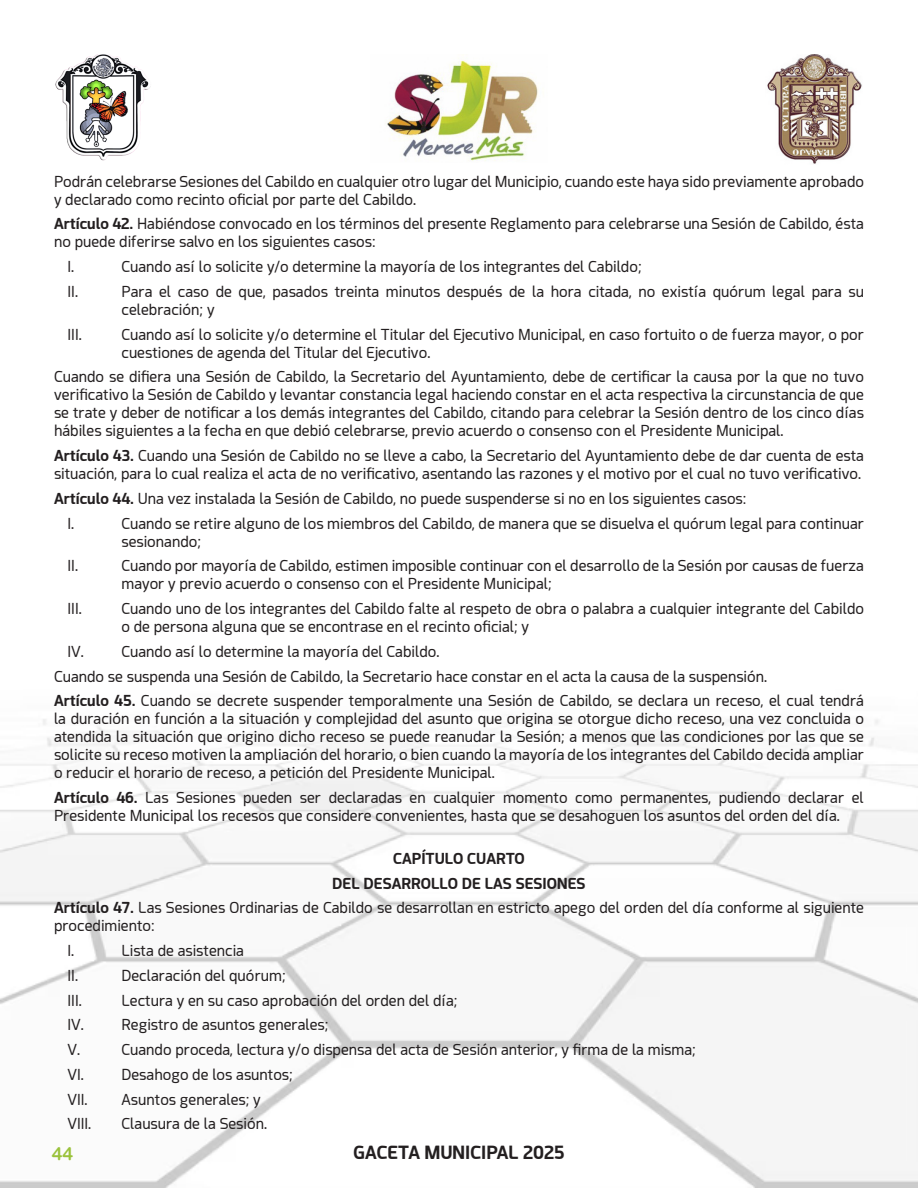
<style>
.page{position:relative;width:918px;height:1188px;background:#fff}
.page>*{position:absolute;margin:0;border:0;box-sizing:border-box;transform-origin:0 0}
.t1{font:700 18px "Acephimere";color:#231f20}
.t2{font:18px "Arial Rounded MT Bold";color:#9ac23b}
.t3{font:15px/18px "Acephimere";color:#231f20}
.s1{font-weight:700}
</style>
<div class="page">
<img style="left:0;top:719px;width:918px;height:469px">
<img style="left:386px;top:61px;width:152px;height:100px">
<img style="left:55px;top:54px;width:96px;height:107px">
<img style="left:767px;top:54px;width:95px;height:110px">
<p class="t3" style="left:54px;top:172px;width:812px">Podrán celebrarse Sesiones del Cabildo en cualquier otro lugar del Municipio, cuando este haya sido previamente aprobado y declarado como recinto oficial por parte del Cabildo.</p>
<p class="t3" style="left:54px;top:214px;width:812px"><span class="s1">Artículo 42.</span> Habiéndose convocado en los términos del presente Reglamento para celebrarse una Sesión de Cabildo, ésta no puede diferirse salvo en los siguientes casos:</p>
<p class="t3" style="left:68px;top:257px;width:8px">I.</p>
<p class="t3" style="left:122px;top:257px;width:522px">Cuando así lo solicite y/o determine la mayoría de los integrantes del Cabildo;</p>
<p class="t3" style="left:68px;top:282px;width:12px">II.</p>
<p class="t3" style="left:122px;top:282px;width:744px">Para el caso de que, pasados treinta minutos después de la hora citada, no existía quórum legal para su celebración; y</p>
<p class="t3" style="left:68px;top:325px;width:16px">III.</p>
<p class="t3" style="left:122px;top:325px;width:744px">Cuando así lo solicite y/o determine el Titular del Ejecutivo Municipal, en caso fortuito o de fuerza mayor, o por cuestiones de agenda del Titular del Ejecutivo.</p>
<p class="t3" style="left:54px;top:367px;width:811px;text-align:justify">Cuando se difiera una Sesión de Cabildo, la Secretario del Ayuntamiento, debe de certificar la causa por la que no tuvo verificativo la Sesión de Cabildo y levantar constancia legal haciendo constar en el acta respectiva la circunstancia de que se trate y deber de notificar a los demás integrantes del Cabildo, citando para celebrar la Sesión dentro de los cinco días hábiles siguientes a la fecha en que debió celebrarse, previo acuerdo o consenso con el Presidente Municipal.</p>
<p class="t3" style="left:54px;top:446px;width:812px"><span class="s1">Artículo 43.</span> Cuando una Sesión de Cabildo no se lleve a cabo, la Secretario del Ayuntamiento debe de dar cuenta de esta situación, para lo cual realiza el acta de no verificativo, asentando las razones y el motivo por el cual no tuvo verificativo.</p>
<p class="t3" style="left:68px;top:486px;width:680px;line-height:24.8px;text-indent:-14px"><span class="s1">Artículo 44.</span> Una vez instalada la Sesión de Cabildo, no puede suspenderse si no en los siguientes casos:<br>I.</p>
<p class="t3" style="left:122px;top:514px;width:744px">Cuando se retire alguno de los miembros del Cabildo, de manera que se disuelva el quórum legal para continuar sesionando;</p>
<p class="t3" style="left:68px;top:556px;width:12px">II.</p>
<p class="t3" style="left:122px;top:556px;width:744px">Cuando por mayoría de Cabildo, estimen imposible continuar con el desarrollo de la Sesión por causas de fuerza mayor y previo acuerdo o consenso con el Presidente Municipal;</p>
<p class="t3" style="left:68px;top:599px;width:16px">III.</p>
<p class="t3" style="left:122px;top:599px;width:744px">Cuando uno de los integrantes del Cabildo falte al respeto de obra o palabra a cualquier integrante del Cabildo o de persona alguna que se encontrase en el recinto oficial; y</p>
<p class="t3" style="left:68px;top:642px;width:18px">IV.</p>
<p class="t3" style="left:54px;top:639px;width:812px;line-height:24.8px;text-indent:68px">Cuando así lo determine la mayoría del Cabildo.<br>Cuando se suspenda una Sesión de Cabildo, la Secretario hace constar en el acta la causa de la suspensión.<br><span class="s1">Artículo 45.</span> Cuando se decrete suspender temporalmente una Sesión de Cabildo, se declara un receso, el cual tendrá</p>
<p class="t3" style="left:54px;top:709px;width:812px;text-align:justify">la duración en función a la situación y complejidad del asunto que origina se otorgue dicho receso, una vez concluida o atendida la situación que origino dicho receso se puede reanudar la Sesión; a menos que las condiciones por las que se solicite su receso motiven la ampliación del horario, o bien cuando la mayoría de los integrantes del Cabildo decida ampliar o reducir el horario de receso, a petición del Presidente Municipal.</p>
<p class="t3" style="left:54px;top:788px;width:811px"><span class="s1">Artículo 46.</span> Las Sesiones pueden ser declaradas en cualquier momento como permanentes, pudiendo declarar el<br>Presidente Municipal los recesos que considere convenientes, hasta que se desahoguen los asuntos del orden del día.</p>
<p class="t3" style="left:54px;top:846px;width:812px;line-height:24.8px;text-align:center"><span class="s1">CAPÍTULO CUARTO<br>DEL DESARROLLO DE LAS SESIONES<br>Artículo 47.</span> Las Sesiones Ordinarias de Cabildo se desarrollan en estricto apego del orden del día conforme al siguiente</p>
<p class="t3" style="left:68px;top:913px;width:89px;line-height:24.8px;text-indent:-14px">procedimiento:<br>I.</p>
<p class="t3" style="left:122px;top:941px;width:124px">Lista de asistencia</p>
<p class="t3" style="left:68px;top:966px;width:12px">II.</p>
<p class="t3" style="left:122px;top:966px;width:166px">Declaración del quórum;</p>
<p class="t3" style="left:68px;top:991px;width:16px">III.</p>
<p class="t3" style="left:122px;top:991px;width:338px">Lectura y en su caso aprobación del orden del día;</p>
<p class="t3" style="left:68px;top:1015px;width:18px">IV.</p>
<p class="t3" style="left:122px;top:1015px;width:209px">Registro de asuntos generales;</p>
<p class="t3" style="left:68px;top:1040px;width:14px">V.</p>
<p class="t3" style="left:122px;top:1040px;width:576px">Cuando proceda, lectura y/o dispensa del acta de Sesión anterior, y firma de la misma;</p>
<p class="t3" style="left:68px;top:1065px;width:18px">VI.</p>
<p class="t3" style="left:122px;top:1065px;width:173px">Desahogo de los asuntos;</p>
<p class="t3" style="left:68px;top:1090px;width:22px">VII.</p>
<p class="t3" style="left:122px;top:1090px;width:141px">Asuntos generales; y</p>
<p class="t3" style="left:68px;top:1114px;width:26px">VIII.</p>
<p class="t3" style="left:122px;top:1114px;width:147px">Clausura de la Sesión.</p>
<p class="t2" style="left:52px;top:1143px;width:23px">44</p>
<p class="t1" style="left:354px;top:1140px;width:212px">GACETA MUNICIPAL 2025</p>
</div>
